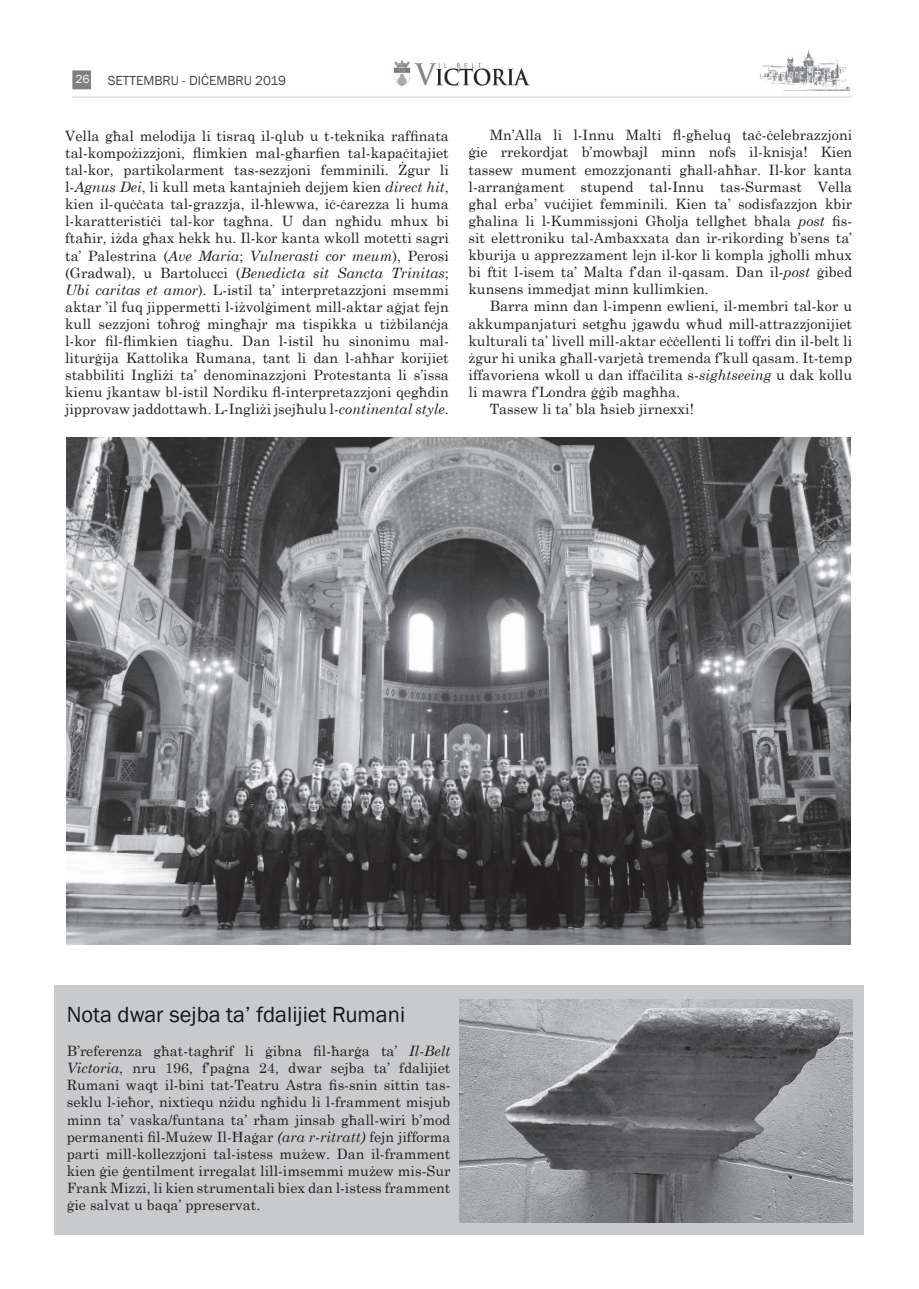
<style>
.page{position:relative;width:919px;height:1289px;background:#fff}
.page>*{position:absolute;margin:0;border:0;box-sizing:border-box;transform-origin:0 0}
.t1{font:22.5px "Franklin Gothic";color:#11181e}
.t2{font:14.25px/17.1px "Century Schoolbook";color:#231f20;text-align:justify}
.t3{font:13.5px "Franklin Gothic";color:#464748}
.t4{font:12px "Franklin Gothic";color:#fff}
.s1{font-style:italic}
</style>
<div class="page">
<img style="left:72px;top:50px;width:778px;height:48px">
<div style="left:54px;top:985px;width:809px;height:249px;background:#c9cacc"></div>
<img style="left:67px;top:437px;width:783px;height:507px">
<img style="left:459px;top:999px;width:393px;height:223px">
<p class="t4" style="left:76px;top:72px;width:16px">26</p>
<p class="t3" style="left:108px;top:72px;width:180px">SETTEMBRU - DIĊEMBRU 2019</p>
<p class="t2" style="left:65px;top:126px;width:385px">Vella għal melodija li tisraq il-qlub u t-teknika raffinata tal-kompożizzjoni, flimkien mal-għarfien tal-kapaċitajiet tal-kor, partikolarment tas-sezzjoni femminili. Żgur li l-<span class="s1">Agnus Dei</span>, li kull meta kantajnieh dejjem kien <span class="s1">direct hit</span>, kien il-quċċata tal-grazzja, il-ħlewwa, iċ-ċarezza li huma l-karatteristiċi tal-kor tagħna. U dan ngħidu mhux bi ftaħir, iżda għax hekk hu. Il-kor kanta wkoll motetti sagri ta’ Palestrina (<span class="s1">Ave Maria</span>; <span class="s1">Vulnerasti cor meum</span>), Perosi (Gradwal), u Bartolucci (<span class="s1">Benedicta sit Sancta Trinitas</span>; <span class="s1">Ubi caritas et amor</span>). L-istil ta’ interpretazzjoni msemmi aktar ’il fuq jippermetti l-iżvolġiment mill-aktar aġjat fejn kull sezzjoni toħroġ mingħajr ma tispikka u tiżbilanċja l-kor fil-flimkien tiagħu. Dan l-istil hu sinonimu mal&shy;liturġija Kattolika Rumana, tant li dan l-aħħar korijiet stabbiliti Ingliżi ta’ denominazzjoni Protestanta li s’issa kienu jkantaw bl-istil Nordiku fl-interpretazzjoni qegħdin jipprovaw jaddottawh. L-Ingliżi jsejħulu l-<span class="s1">continental style</span>.</p>
<p class="t2" style="left:468px;top:125px;width:385px;text-indent:21px">Mn’Alla li l-Innu Malti fl-għeluq taċ-ċelebrazzjoni ġie rrekordjat b’mowbajl minn nofs il-knisja! Kien tassew mument emozzjonanti għall-aħħar. Il-kor kanta l-arranġament stupend tal-Innu tas-Surmast Vella għal erba’ vuċijiet femminili. Kien ta’ sodisfazzjon kbir għalina li l-Kummissjoni Għolja tellgħet bħala <span class="s1">post</span> fis&shy;sit elettroniku tal-Ambaxxata dan ir-rikording b’sens ta’ kburija u apprezzament lejn il-kor li kompla jgħolli mhux bi ftit l-isem ta’ Malta f’dan il-qasam. Dan il-<span class="s1">post</span> ġibed kunsens immedjat minn kullimkien.</p>
<p class="t2" style="left:489px;top:296px;width:364px">Barra minn dan l-impenn ewlieni, il-membri tal-kor u</p>
<p class="t2" style="left:468px;top:313px;width:385px">akkumpanjaturi setgħu jgawdu wħud mill-attrazzjonijiet</p>
<p class="t2" style="left:468px;top:331px;width:385px">kulturali ta’ livell mill-aktar eċċellenti li toffri din il-belt li</p>
<p class="t2" style="left:468px;top:348px;width:385px">żgur hi unika għall-varjetà tremenda f’kull qasam. It-temp</p>
<p class="t2" style="left:468px;top:365px;width:385px">iffavoriena wkoll u dan iffaċilita s-<span class="s1">sightseeing</span> u dak kollu</p>
<p class="t2" style="left:468px;top:382px;width:213px">li mawra f’Londra ġġib magħha.</p>
<p class="t2" style="left:489px;top:399px;width:206px">Tassew li ta’ bla ħsieb jirnexxi!</p>
<h1 class="t1" style="left:67px;top:1000px;width:340px">Nota dwar sejba ta’ fdalijiet Rumani</h1>
<p class="t2" style="left:67px;top:1041px;width:385px">B’referenza għat-tagħrif li ġibna fil-ħarġa ta’ <span class="s1">Il-Belt Victoria</span>, nru 196, f’paġna 24, dwar sejba ta’ fdalijiet Rumani waqt il-bini tat-Teatru Astra fis-snin sittin tas&shy;seklu l-ieħor, nixtiequ nżidu ngħidu li l-framment misjub minn ta’ vaska/funtana ta’ rħam jinsab għall-wiri b’mod permanenti fil-Mużew Il-Ħaġar <span class="s1">(ara r-ritratt)</span> fejn jifforma parti mill-kollezzjoni tal-istess mużew. Dan il-framment kien ġie ġentilment irregalat lill-imsemmi mużew mis-Sur Frank Mizzi, li kien strumentali biex dan l-istess framment ġie salvat u baqa’ ppreservat.</p>
</div>
